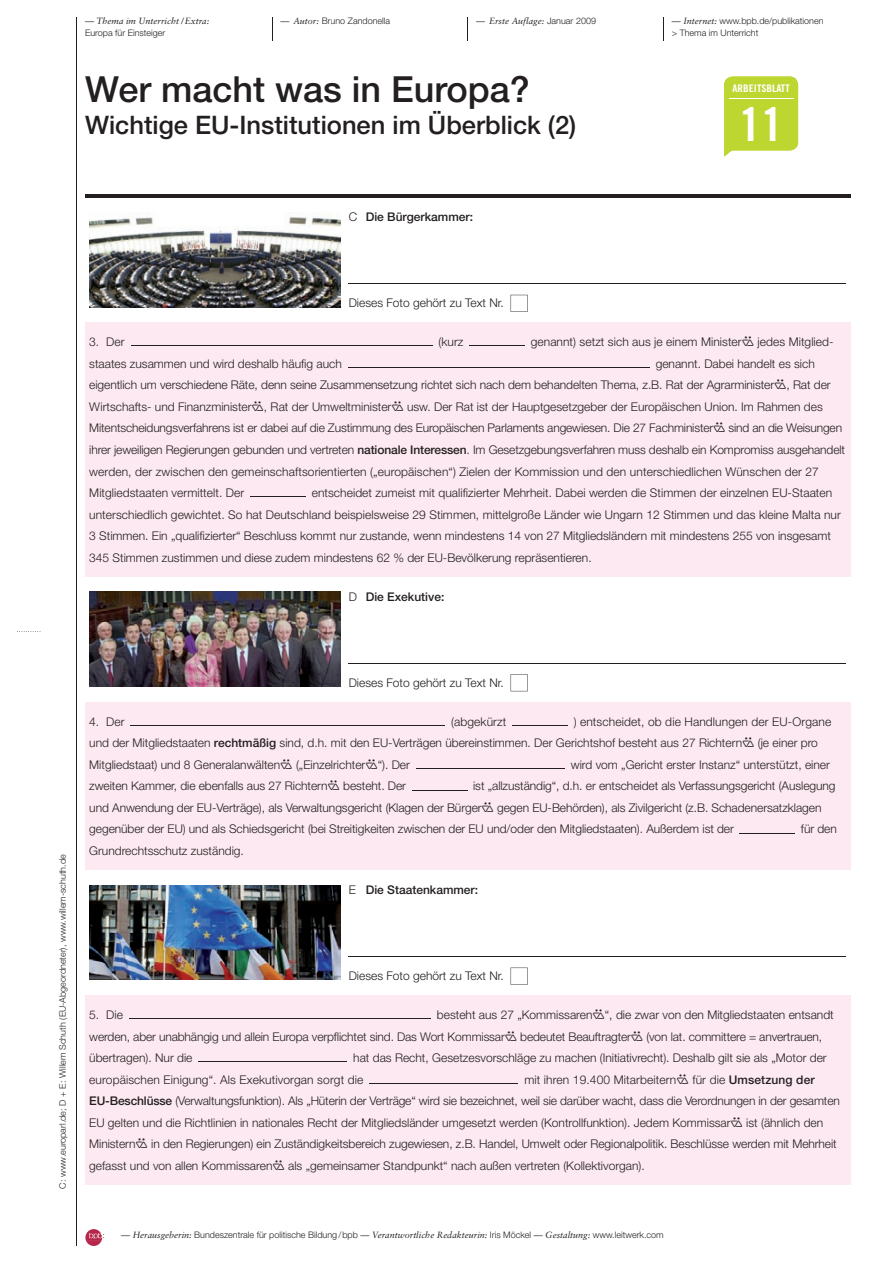
<style>
.page{position:relative;width:893px;height:1263px;background:#fff}
.page>*{position:absolute;margin:0;border:0;box-sizing:border-box;transform-origin:0 0}
.t1{font:46.5px "Trade Gothic Bold Cond Twenty";color:#fff;scale:1.07 1}
.t2{font:500 36px "Helvetica Neue";color:#231f20}
.t3{font:500 25.5px "Helvetica Neue";color:#231f20}
.t4{font:300 12px/21.6px "Helvetica Neue";color:#231f20}
.t5{font:500 12px "Helvetica Neue";color:#231f20}
.t6{font:10.5px "Trade Gothic Bold Cond Twenty";color:#fff;scale:1.07 1}
.t7{font:300 9px/12px "Helvetica Neue";color:#231f20}
.t8{font:italic 9px "Sabon";color:#231f20}
.s1{font-family:"Sabon";font-weight:400;font-style:italic}
.s2{font-family:"Helvetica Neue";font-weight:300;font-style:normal}
.s3{font-weight:300}
.s4{font-family:"Iconmw 930";font-weight:400}
.s5{font-weight:500}
</style>
<div class="page">
<svg style="left:17px;top:631px;width:24px;height:1px"></svg>
<hr style="left:76px;top:17px;width:1px;height:1229px;background:#231f20">
<svg style="left:85px;top:1229px;width:19px;height:17px"></svg>
<svg style="left:272px;top:17px;width:1px;height:23px"></svg>
<svg style="left:467px;top:17px;width:1px;height:23px"></svg>
<svg style="left:663px;top:17px;width:1px;height:23px"></svg>
<div style="left:724px;top:77px;width:74px;height:73px;background:#bed630;border-radius:9px"></div>
<svg style="left:724px;top:144px;width:13px;height:13px"></svg>
<hr style="left:729px;top:98px;width:65px;height:1px;background:#fff">
<hr style="left:85px;top:195px;width:765px;height:3px;background:#231f20">
<div style="left:85px;top:323px;width:765px;height:38px;background:#fce9f1"></div>
<div style="left:85px;top:344px;width:765px;height:39px;background:#fce9f1"></div>
<div style="left:85px;top:366px;width:765px;height:38px;background:#fce9f1"></div>
<div style="left:85px;top:387px;width:765px;height:39px;background:#fce9f1"></div>
<div style="left:85px;top:409px;width:765px;height:39px;background:#fce9f1"></div>
<div style="left:85px;top:430px;width:765px;height:39px;background:#fce9f1"></div>
<div style="left:85px;top:452px;width:765px;height:39px;background:#fce9f1"></div>
<div style="left:85px;top:473px;width:765px;height:39px;background:#fce9f1"></div>
<div style="left:85px;top:495px;width:765px;height:39px;background:#fce9f1"></div>
<div style="left:85px;top:517px;width:765px;height:38px;background:#fce9f1"></div>
<div style="left:85px;top:538px;width:765px;height:39px;background:#fce9f1"></div>
<div style="left:85px;top:702px;width:765px;height:39px;background:#fce9f1"></div>
<div style="left:85px;top:724px;width:765px;height:38px;background:#fce9f1"></div>
<div style="left:85px;top:745px;width:765px;height:39px;background:#fce9f1"></div>
<div style="left:85px;top:767px;width:765px;height:39px;background:#fce9f1"></div>
<div style="left:85px;top:788px;width:765px;height:39px;background:#fce9f1"></div>
<div style="left:85px;top:810px;width:765px;height:39px;background:#fce9f1"></div>
<div style="left:85px;top:831px;width:765px;height:39px;background:#fce9f1"></div>
<div style="left:85px;top:995px;width:765px;height:39px;background:#fce9f1"></div>
<div style="left:85px;top:1017px;width:765px;height:39px;background:#fce9f1"></div>
<div style="left:85px;top:1038px;width:765px;height:39px;background:#fce9f1"></div>
<div style="left:85px;top:1060px;width:765px;height:39px;background:#fce9f1"></div>
<div style="left:85px;top:1082px;width:765px;height:38px;background:#fce9f1"></div>
<div style="left:85px;top:1103px;width:765px;height:39px;background:#fce9f1"></div>
<div style="left:85px;top:1125px;width:765px;height:38px;background:#fce9f1"></div>
<div style="left:85px;top:1146px;width:765px;height:39px;background:#fce9f1"></div>
<hr style="left:349px;top:284px;width:497px;height:1px;background:#231f20">
<hr style="left:349px;top:663px;width:497px;height:1px;background:#231f20">
<hr style="left:349px;top:956px;width:497px;height:1px;background:#231f20">
<svg style="left:511px;top:295px;width:17px;height:17px"></svg>
<hr style="left:131px;top:346px;width:302px;height:1px;background:#231f20">
<hr style="left:470px;top:346px;width:55px;height:1px;background:#231f20">
<hr style="left:348px;top:367px;width:302px;height:1px;background:#231f20">
<hr style="left:250px;top:497px;width:56px;height:1px;background:#231f20">
<svg style="left:511px;top:674px;width:17px;height:17px"></svg>
<hr style="left:131px;top:725px;width:314px;height:1px;background:#231f20">
<hr style="left:512px;top:725px;width:56px;height:1px;background:#231f20">
<hr style="left:416px;top:768px;width:149px;height:1px;background:#231f20">
<hr style="left:412px;top:790px;width:55px;height:1px;background:#231f20">
<hr style="left:740px;top:833px;width:55px;height:1px;background:#231f20">
<svg style="left:511px;top:967px;width:17px;height:18px"></svg>
<hr style="left:129px;top:1018px;width:302px;height:1px;background:#231f20">
<hr style="left:198px;top:1062px;width:149px;height:1px;background:#231f20">
<hr style="left:369px;top:1083px;width:149px;height:1px;background:#231f20">
<img style="left:89px;top:213px;width:251px;height:94px">
<img style="left:89px;top:592px;width:251px;height:94px">
<img style="left:89px;top:885px;width:251px;height:95px">
<p class="t8" style="left:85px;top:16px;width:126px">— Thema im Unterricht /Extra:</p>
<p class="t7" style="left:85px;top:27px;width:82px">Europa für Einsteiger</p>
<p class="t7" style="left:281px;top:15px;width:111px"><span class="s1">— Autor:</span> Bruno Zandonella</p>
<p class="t8" style="left:476px;top:16px;width:121px">— Erste Auflage: <span class="s2">Januar 2009</span></p>
<h2 class="t2" style="left:85px;top:68px;width:446px">Wer macht was in Europa?</h2>
<h3 class="t3" style="left:85px;top:110px;width:493px">Wichtige EU-Institutionen im Überblick (2)</h3>
<p class="t5" style="left:349px;top:210px;width:126px"><span class="s3">C</span> Die Bürgerkammer:</p>
<p class="t4" style="left:349px;top:292px;width:157px">Dieses Foto gehört zu Text Nr.</p>
<p class="t7" style="left:672px;top:15px;width:153px"><span class="s1">— Internet:</span> www.bpb.de/publikationen &gt; Thema im Unterricht</p>
<p class="t6" style="left:733px;top:81px;width:55px">ARBEITSBLATT</p>
<h1 class="t1" style="left:739px;top:96px;width:43px">11</h1>
<p class="t4" style="left:89px;top:331px;width:37px">3. Der</p>
<p class="t4" style="left:439px;top:331px;width:26px">(kurz</p>
<p class="t4" style="left:531px;top:331px;width:304px">genannt) setzt sich aus je einem Minister<span class="s4">2</span> jedes Mitglied-</p>
<p class="t4" style="left:89px;top:352px;width:254px">staates zusammen und wird deshalb häufig auch</p>
<p class="t4" style="left:89px;top:352px;width:757px;text-indent:566px">genannt. Dabei handelt es sich eigentlich um verschiedene Räte, denn seine Zusammensetzung richtet sich nach dem behandelten Thema, z.B. Rat der Agrarminister<span class="s4">2</span>, Rat der Wirtschafts- und Finanzminister<span class="s4">2</span>, Rat der Umweltminister<span class="s4">2</span> usw. Der Rat ist der Hauptgesetzgeber der Europäischen Union. Im Rahmen des<br>Mit entscheidungsverfahrens ist er dabei auf die Zustimmung des Europäischen Parlaments angewiesen. Die 27 Fachminister<span class="s4">2</span> sind an die Weisungen ihrer jeweiligen Regierungen gebunden und vertreten <span class="s5">nationale Interessen</span>. Im Gesetzgebungsverfahren muss deshalb ein Kompromiss ausgehandelt werden, der zwischen den gemeinschaftsorientierten („europäischen“) Zielen der Kommission und den unterschiedlichen Wünschen der 27<br>Mitgliedstaaten vermittelt. Der</p>
<p class="t4" style="left:89px;top:482px;width:753px;text-indent:222px">entscheidet zumeist mit qualifizierter Mehrheit. Dabei werden die Stimmen der einzelnen EU-Staaten unterschiedlich gewichtet. So hat Deutschland beispielsweise 29 Stimmen, mittelgroße Länder wie Ungarn 12 Stimmen und das kleine Malta nur 3 Stimmen. Ein „qualifizierter“ Beschluss kommt nur zustande, wenn mindestens 14 von 27 Mitgliedsländern mit mindestens 255 von insgesamt 345 Stimmen zustimmen und diese zudem mindestens 62 % der EU-Bevölkerung repräsentieren.</p>
<p class="t5" style="left:349px;top:589px;width:97px"><span class="s3">D</span> Die Exekutive:</p>
<p class="t7" style="left:57px;top:1188px;width:336px;rotate:-90deg">C: www.europarl.de; D + E: Willem Schuth (EU-Abgeordneter), www.willem-schuth.de</p>
<p class="t4" style="left:349px;top:671px;width:157px">Dieses Foto gehört zu Text Nr.</p>
<p class="t4" style="left:89px;top:710px;width:37px">4. Der</p>
<p class="t4" style="left:451px;top:710px;width:57px">(abgekürzt</p>
<p class="t4" style="left:89px;top:710px;width:743px;text-indent:484px">) entscheidet, ob die Handlungen der EU-Organe und der Mitgliedstaaten <span class="s5">rechtmäßig</span> sind, d.h. mit den EU-Verträgen übereinstimmen. Der Gerichtshof besteht aus 27 Richtern<span class="s4">2</span> (je einer pro<br>Mitgliedstaat) und 8 Generalanwälten<span class="s4">2</span> („Einzelrichter<span class="s4">2</span>“). Der</p>
<p class="t4" style="left:571px;top:753px;width:261px">wird vom „Gericht erster Instanz“ unterstützt, einer</p>
<p class="t4" style="left:89px;top:775px;width:318px">zweiten Kammer, die ebenfalls aus 27 Richtern<span class="s4">2</span> besteht. Der</p>
<p class="t4" style="left:89px;top:775px;width:748px;text-indent:384px">ist „allzuständig“, d.h. er entscheidet als Verfassungsgericht (Auslegung und Anwendung der EU-Verträge), als Verwaltungsgericht (Klagen der Bürger<span class="s4">2</span> gegen EU-Behörden), als Zivil gericht (z.B. Schadenersatzklagen gegenüber der EU) und als Schiedsgericht (bei Streitigkeiten zwischen der EU und/oder den Mitgliedstaaten). Außerdem ist der</p>
<p class="t4" style="left:801px;top:818px;width:37px">für den</p>
<p class="t4" style="left:89px;top:840px;width:156px">Grundrechtsschutz zuständig.</p>
<p class="t5" style="left:349px;top:882px;width:131px"><span class="s3">E</span> Die Staatenkammer:</p>
<p class="t4" style="left:349px;top:965px;width:157px">Dieses Foto gehört zu Text Nr.</p>
<p class="t4" style="left:89px;top:1003px;width:746px;text-indent:348px">besteht aus 27 „Kommissaren<span class="s4">2</span>“, die zwar von den Mitgliedstaaten entsandt werden, aber unabhängig und allein Europa verpflichtet sind. Das Wort Kommissar<span class="s4">2</span> bedeutet Beauftragter<span class="s4">2</span> (von lat. committere = anvertrauen, übertragen). Nur die</p>
<p class="t4" style="left:89px;top:1003px;width:35px">5. Die</p>
<p class="t4" style="left:89px;top:1047px;width:739px;text-indent:264px">hat das Recht, Gesetzesvorschläge zu machen (Initiativrecht). Deshalb gilt sie als „Motor der europäischen Einigung“. Als Exekutivorgan sorgt die</p>
<p class="t4" style="left:89px;top:1068px;width:752px;text-indent:435px">mit ihren 19.400 Mitarbeitern<span class="s4">2</span> für die <span class="s5">Umsetzung der EU-Beschlüsse</span> (Verwaltungsfunktion). Als „Hüterin der Verträge“ wird sie bezeichnet, weil sie darüber wacht, dass die Verordnungen in der gesamten EU gelten und die Richtlinien in nationales Recht der Mitgliedsländer umgesetzt werden (Kontrollfunktion). Jedem Kommissar<span class="s4">2</span> ist (ähnlich den Ministern<span class="s4">2</span> in den Regierungen) ein Zuständigkeitsbereich zugewiesen, z.B. Handel, Umwelt oder Regionalpolitik. Beschlüsse werden mit Mehrheit gefasst und von allen Kommissaren<span class="s4">2</span> als „gemeinsamer Standpunkt“ nach außen vertreten (Kollektivorgan).</p>
<p class="t7" style="left:121px;top:1229px;width:544px"><span class="s1">— Herausgeberin:</span> Bundeszentrale für politische Bildung / bpb <span class="s1">— Verantwortliche Redakteurin:</span> Iris Möckel <span class="s1">— Gestaltung:</span> www.leitwerk.com</p>
</div>
